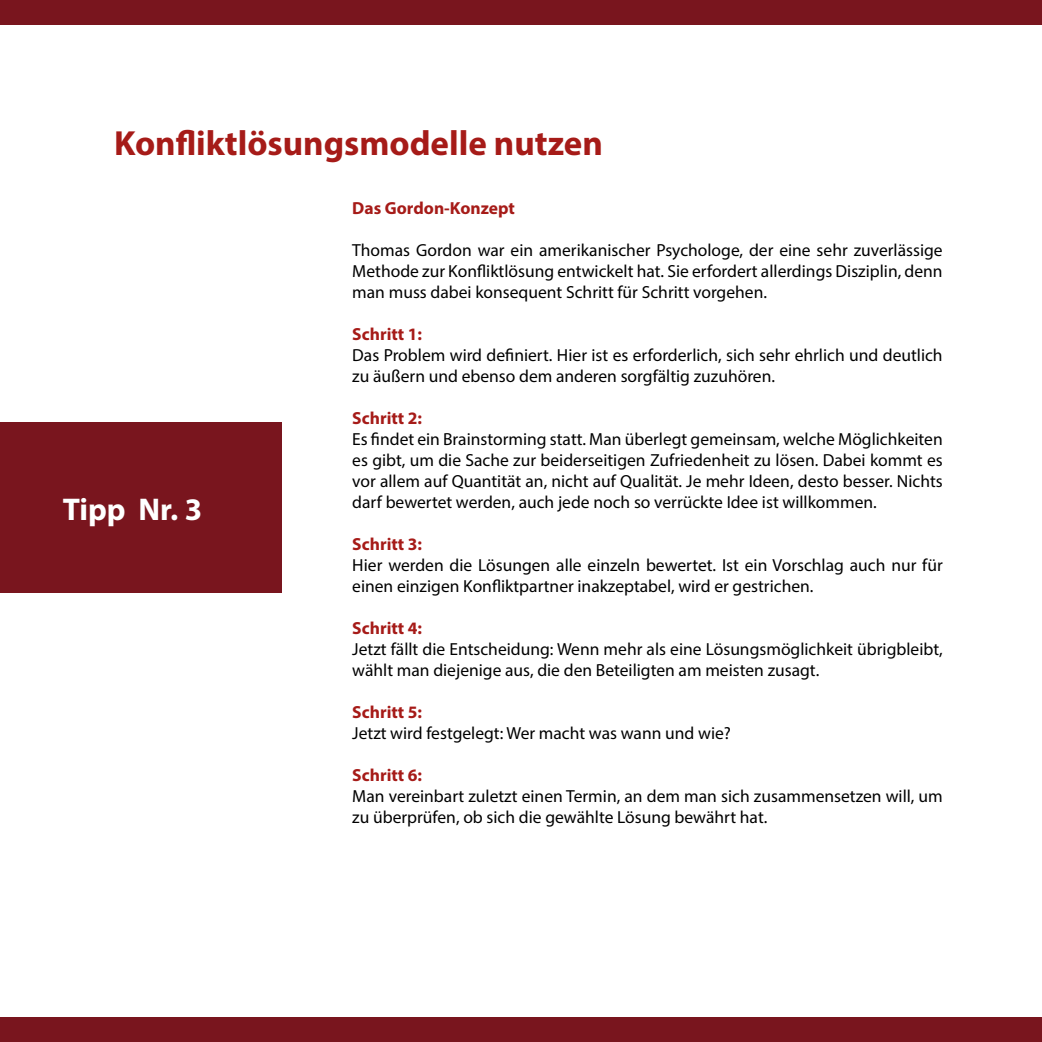
<style>
.page{position:relative;width:1042px;height:1042px;background:#fff}
.page>*{position:absolute;margin:0;border:0;box-sizing:border-box;transform-origin:0 0}
.t1{font:700 35px "Myriad Pro";color:#a61b18}
.t2{font:700 31.5px "Myriad Pro";color:#fff}
.t3{font:17.5px/21px "Myriad Pro";color:#000}
.t4{font:700 17.5px "Myriad Pro";color:#a61b18}
</style>
<div class="page">
<div style="left:0;top:1017px;width:1042px;height:25px;background:#79151e"></div>
<div style="left:0;top:0;width:1042px;height:25px;background:#79151e"></div>
<div style="left:0;top:422px;width:281px;height:171px;background:#79151e"></div>
<h1 class="t1" style="left:114px;top:121px;width:490px">Konfliktlösungsmodelle nutzen</h1>
<h2 class="t2" style="left:63px;top:488px;width:141px">Tipp Nr. 3</h2>
<p class="t4" style="left:352px;top:196px;width:164px">Das Gordon-Konzept</p>
<p class="t3" style="left:352px;top:239px;width:592px;text-align:justify">Thomas Gordon war ein amerikanischer Psychologe, der eine sehr zuverlässige Methode zur Konfliktlösung entwickelt hat. Sie erfordert allerdings Disziplin, denn man muss dabei konsequent Schritt für Schritt vorgehen.</p>
<p class="t4" style="left:352px;top:322px;width:71px">Schritt 1:</p>
<p class="t3" style="left:352px;top:344px;width:592px">Das Problem wird definiert. Hier ist es erforderlich, sich sehr ehrlich und deutlich zu äußern und ebenso dem anderen sorgfältig zuzuhören.</p>
<p class="t4" style="left:352px;top:406px;width:71px">Schritt 2:</p>
<p class="t3" style="left:352px;top:428px;width:592px;text-align:justify">Es findet ein Brainstorming statt. Man überlegt gemeinsam, welche Möglichkeiten es gibt, um die Sache zur beiderseitigen Zufriedenheit zu lösen. Dabei kommt es vor allem auf Quantität an, nicht auf Qualität. Je mehr Ideen, desto besser. Nichts darf bewertet werden, auch jede noch so verrückte Idee ist willkommen.</p>
<p class="t4" style="left:352px;top:532px;width:71px">Schritt 3:</p>
<p class="t3" style="left:352px;top:554px;width:592px">Hier werden die Lösungen alle einzeln bewertet. Ist ein Vorschlag auch nur für einen einzigen Konfliktpartner inakzeptabel, wird er gestrichen.</p>
<p class="t4" style="left:352px;top:616px;width:71px">Schritt 4:</p>
<p class="t3" style="left:352px;top:638px;width:592px">Jetzt fällt die Entscheidung: Wenn mehr als eine Lösungsmöglichkeit übrigbleibt, wählt man diejenige aus, die den Beteiligten am meisten zusagt.</p>
<p class="t4" style="left:352px;top:700px;width:71px">Schritt 5:</p>
<p class="t3" style="left:352px;top:722px;width:380px">Jetzt wird festgelegt: Wer macht was wann und wie?</p>
<p class="t4" style="left:352px;top:763px;width:71px">Schritt 6:</p>
<p class="t3" style="left:352px;top:785px;width:592px">Man vereinbart zuletzt einen Termin, an dem man sich zusammensetzen will, um zu überprüfen, ob sich die gewählte Lösung bewährt hat.</p>
</div>
